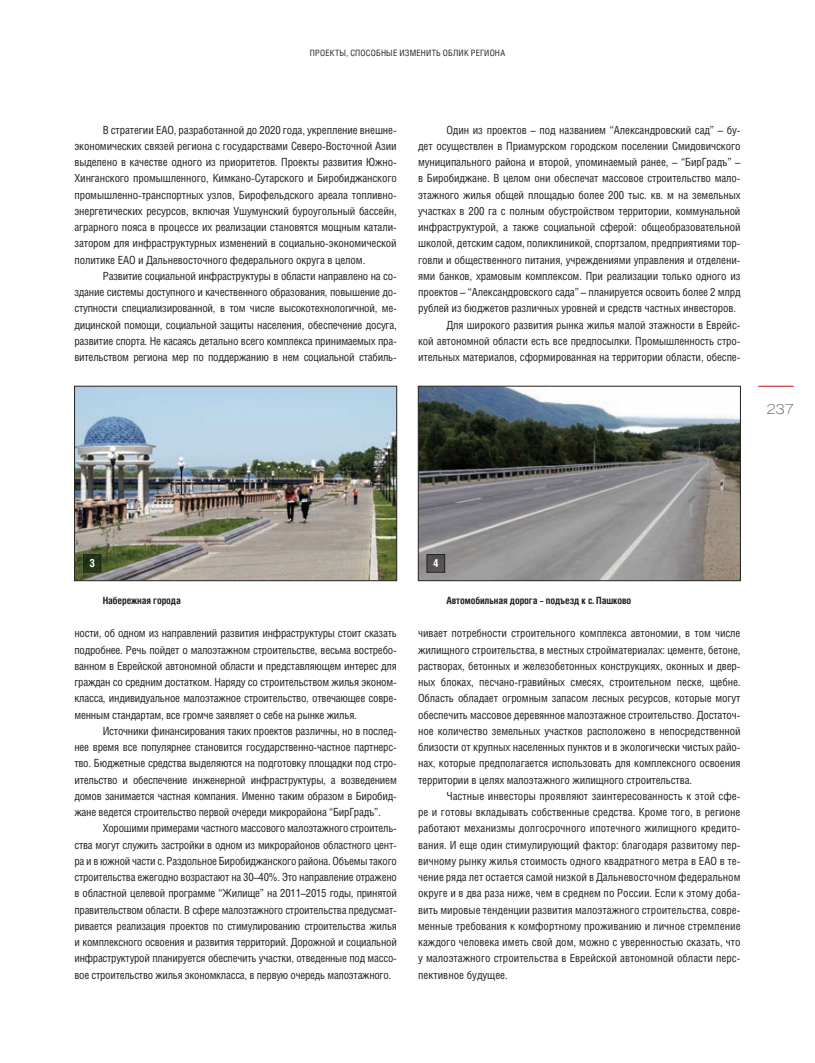
<style>
.page{position:relative;width:815px;height:1063px;background:#fff}
.page>*{position:absolute;margin:0;border:0;box-sizing:border-box;transform-origin:0 0}
.t1{font:100 13.75px "Helios Ext";color:#231f20}
.t2{font:11.25px/16.2px "Helios Cond";letter-spacing:-.01em;color:#231f20;text-align:justify}
.t3{font:700 11.25px "Helios Cond";color:#fff}
.t4{font:700 10px "Helios Cond";letter-spacing:-.01em;color:#231f20}
.t5{font:8.75px "Helios Cond";letter-spacing:.02em;color:#231f20}
</style>
<div class="page">
<hr style="left:758px;top:386px;width:36px;height:1px;background:#c4121a">
<img style="left:76px;top:388px;width:319px;height:191px">
<div style="left:74px;top:386px;width:323px;height:195px;border:1px solid #231f20"></div>
<img style="left:83px;top:554px;width:19px;height:19px">
<img style="left:85px;top:556px;width:14px;height:14px">
<div style="left:83px;top:554px;width:18px;height:18px;border:1px solid #231f20"></div>
<img style="left:420px;top:388px;width:319px;height:191px">
<div style="left:418px;top:386px;width:323px;height:195px;border:1px solid #231f20"></div>
<img style="left:426px;top:554px;width:19px;height:19px">
<img style="left:429px;top:556px;width:14px;height:14px">
<div style="left:427px;top:554px;width:18px;height:18px;border:1px solid #231f20"></div>
<p class="t5" style="left:310px;top:47px;width:197px">проекты, способные изменить облик реГиона</p>
<p class="t2" style="left:74px;top:121px;width:324px;text-indent:28px">в стратегии еао, разработанной до 2020 года, укрепление внешне&shy;экономических связей региона с государствами северо-восточной азии выделено в качестве одного из приоритетов. проекты развития южно&shy;хинганского промышленного, кимкано-сутарского и биробиджанского промышленно-транспортных узлов, бирофельдского ареала топливно&shy;энергетических ресурсов, включая ушумунский буроугольный бассейн, аграрного пояса в процессе их реализации становятся мощным катали&shy;затором для инфраструктурных изменений в социально-экономической политике еао и дальневосточного федерального округа в целом.</p>
<p class="t2" style="left:74px;top:268px;width:324px;text-indent:28px">развитие социальной инфраструктуры в области направлено на со&shy;здание системы доступного и качественного образования, повышение до&shy;ступности специализированной, в том числе высокотехнологичной, ме&shy;дицинской помощи, социальной защиты населения, обеспечение досуга, развитие спорта. не касаясь детально всего комплекса принимаемых пра&shy;вительством региона мер по поддержанию в нем социальной стабиль-</p>
<p class="t2" style="left:446px;top:121px;width:296px">один из проектов – под названием “александровский сад” – бу-</p>
<p class="t2" style="left:418px;top:138px;width:324px">дет осуществлен в приамурском городском поселении смидовичского</p>
<p class="t2" style="left:418px;top:154px;width:324px">муниципального района и второй, упоминаемый ранее, – “бирГрадъ” –</p>
<p class="t2" style="left:418px;top:170px;width:324px">в биробиджане. в целом они обеспечат массовое строительство мало-</p>
<p class="t2" style="left:418px;top:186px;width:324px">этажного жилья общей площадью более 200 тыс. кв. м на земельных</p>
<p class="t2" style="left:418px;top:203px;width:324px">участках в 200 га с полным обустройством территории, коммунальной</p>
<p class="t2" style="left:418px;top:219px;width:324px">инфраструктурой, а также социальной сферой: общеобразовательной</p>
<p class="t2" style="left:418px;top:235px;width:324px">школой, детским садом, поликлиникой, спортзалом, предприятиями тор-</p>
<p class="t2" style="left:418px;top:251px;width:324px">говли и общественного питания, учреждениями управления и отделени-</p>
<p class="t2" style="left:418px;top:268px;width:324px">ями банков, храмовым комплексом. при реализации только одного из</p>
<p class="t2" style="left:418px;top:284px;width:324px">проектов – “александровского сада” – планируется освоить более 2 млрд</p>
<p class="t2" style="left:418px;top:300px;width:319px">рублей из бюджетов различных уровней и средств частных инвесторов.</p>
<p class="t2" style="left:446px;top:316px;width:296px">для широкого развития рынка жилья малой этажности в еврейс-</p>
<p class="t2" style="left:418px;top:333px;width:324px">кой автономной области есть все предпосылки. промышленность стро-</p>
<p class="t2" style="left:418px;top:349px;width:324px">ительных материалов, сформированная на территории области, обеспе-</p>
<p class="t1" style="left:767px;top:400px;width:28px">237</p>
<p class="t3" style="left:89px;top:557px;width:7px">3</p>
<p class="t3" style="left:433px;top:557px;width:7px">4</p>
<p class="t4" style="left:103px;top:594px;width:80px">Набережная города</p>
<p class="t4" style="left:446px;top:594px;width:186px">Автомобильная дорога – подъезд к с. Пашково</p>
<p class="t2" style="left:74px;top:625px;width:324px">ности, об одном из направлений развития инфраструктуры стоит сказать подробнее. речь пойдет о малоэтажном строительстве, весьма востребо&shy;ванном в еврейской автономной области и представляющем интерес для граждан со средним достатком. наряду со строительством жилья эконом&shy;класса, индивидуальное малоэтажное строительство, отвечающее совре&shy;менным стандартам, все громче заявляет о себе на рынке жилья.</p>
<p class="t2" style="left:74px;top:722px;width:324px;text-indent:28px">источники финансирования таких проектов различны, но в послед&shy;нее время все популярнее становится государственно-частное партнерс&shy;тво. бюджетные средства выделяются на подготовку площадки под стро&shy;ительство и обеспечение инженерной инфраструктуры, а возведением домов занимается частная компания. именно таким образом в биробид&shy;жане ведется строительство первой очереди микрорайона “бирГрадъ”.</p>
<p class="t2" style="left:74px;top:820px;width:324px;text-indent:28px">хорошими примерами частного массового малоэтажного строитель&shy;ства могут служить застройки в одном из микрорайонов областного цент&shy;ра и в южной части с. раздольное биробиджанского района. объемы такого строительства ежегодно возрастают на 30–40%. Это направление отражено в областной целевой программе “жилище” на 2011–2015 годы, принятой правительством области. в сфере малоэтажного строительства предусмат&shy;ривается реализация проектов по стимулированию строительства жилья и комплексного освоения и развития территорий. дорожной и социальной инфраструктурой планируется обеспечить участки, отведенные под массо&shy;вое строительство жилья экономкласса, в первую очередь малоэтажного.</p>
<p class="t2" style="left:418px;top:625px;width:324px">чивает потребности строительного комплекса автономии, в том числе жилищного строительства, в местных стройматериалах: цементе, бетоне, растворах, бетонных и железобетонных конструкциях, оконных и двер&shy;ных блоках, песчано-гравийных смесях, строительном песке, щебне. область обладает огромным запасом лесных ресурсов, которые могут обеспечить массовое деревянное малоэтажное строительство. достаточ&shy;ное количество земельных участков расположено в непосредственной близости от крупных населенных пунктов и в экологически чистых райо&shy;нах, которые предполагается использовать для комплексного освоения территории в целях малоэтажного жилищного строительства.</p>
<p class="t2" style="left:418px;top:787px;width:324px;text-indent:28px">частные инвесторы проявляют заинтересованность к этой сфе&shy;ре и готовы вкладывать собственные средства. кроме того, в регионе работают механизмы долгосрочного ипотечного жилищного кредито&shy;вания. и еще один стимулирующий фактор: благодаря развитому пер&shy;вичному рынку жилья стоимость одного квадратного метра в еао в те&shy;чение ряда лет остается самой низкой в дальневосточном федеральном округе и в два раза ниже, чем в среднем по россии. если к этому доба&shy;вить мировые тенденции развития малоэтажного строительства, совре&shy;менные требования к комфортному проживанию и личное стремление каждого человека иметь свой дом, можно с уверенностью сказать, что у малоэтажного строительства в еврейской автономной области перс&shy;пективное будущее.</p>
</div>
